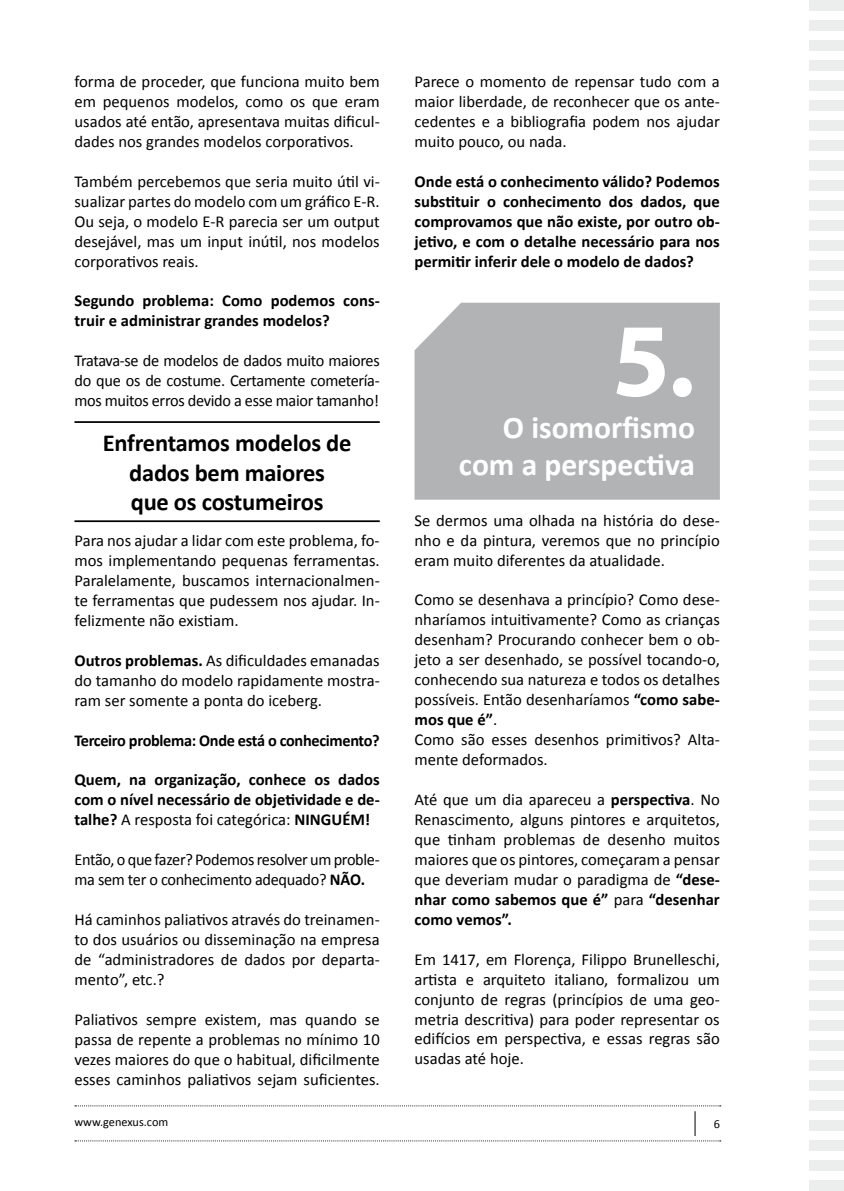
<style>
.page{position:relative;width:844px;height:1191px;background:#fff}
.page>*{position:absolute;margin:0;border:0;box-sizing:border-box;transform-origin:0 0}
.t1{font:700 105px "Myriad Pro";color:#fff}
.t2{font:700 31.5px/37.8px "Calibri";color:#fff;text-align:right}
.t3{font:700 24.5px/29.4px "Calibri";letter-spacing:-.01em;color:#000;text-align:center}
.t4{font:16.62px/19.9px "Calibri";color:#000;text-align:justify}
.t5{font:700 16.62px/19.9px "Calibri";color:#000;text-align:justify}
.t6{font:16.62px/19.9px "Calibri";letter-spacing:-.02em;color:#000}
.t7{font:700 16.62px "Calibri";letter-spacing:-.02em;color:#000}
.t8{font:12.25px "Calibri";color:#000}
.s1{font-weight:700}
.s2{font-weight:400}
</style>
<div class="page">
<svg style="left:75px;top:1105px;width:645px;height:36px"></svg>
<div style="left:809px;top:0;width:34px;height:10px;background:#eceded"></div>
<div style="left:809px;top:20px;width:34px;height:10px;background:#eceded"></div>
<div style="left:809px;top:40px;width:34px;height:10px;background:#eceded"></div>
<div style="left:809px;top:60px;width:34px;height:10px;background:#eceded"></div>
<div style="left:809px;top:80px;width:34px;height:10px;background:#eceded"></div>
<div style="left:809px;top:100px;width:34px;height:10px;background:#eceded"></div>
<div style="left:809px;top:120px;width:34px;height:10px;background:#eceded"></div>
<div style="left:809px;top:140px;width:34px;height:10px;background:#eceded"></div>
<div style="left:809px;top:160px;width:34px;height:10px;background:#eceded"></div>
<div style="left:809px;top:180px;width:34px;height:10px;background:#eceded"></div>
<div style="left:809px;top:200px;width:34px;height:10px;background:#eceded"></div>
<div style="left:809px;top:220px;width:34px;height:10px;background:#eceded"></div>
<div style="left:809px;top:240px;width:34px;height:10px;background:#eceded"></div>
<div style="left:809px;top:260px;width:34px;height:10px;background:#eceded"></div>
<div style="left:809px;top:280px;width:34px;height:10px;background:#eceded"></div>
<div style="left:809px;top:300px;width:34px;height:10px;background:#eceded"></div>
<div style="left:809px;top:320px;width:34px;height:10px;background:#eceded"></div>
<div style="left:809px;top:340px;width:34px;height:10px;background:#eceded"></div>
<div style="left:809px;top:360px;width:34px;height:10px;background:#eceded"></div>
<div style="left:809px;top:380px;width:34px;height:10px;background:#eceded"></div>
<div style="left:809px;top:400px;width:34px;height:10px;background:#eceded"></div>
<div style="left:809px;top:420px;width:34px;height:10px;background:#eceded"></div>
<div style="left:809px;top:440px;width:34px;height:10px;background:#eceded"></div>
<div style="left:809px;top:460px;width:34px;height:10px;background:#eceded"></div>
<div style="left:809px;top:480px;width:34px;height:10px;background:#eceded"></div>
<div style="left:809px;top:500px;width:34px;height:10px;background:#eceded"></div>
<div style="left:809px;top:520px;width:34px;height:10px;background:#eceded"></div>
<div style="left:809px;top:540px;width:34px;height:10px;background:#eceded"></div>
<div style="left:809px;top:560px;width:34px;height:10px;background:#eceded"></div>
<div style="left:809px;top:580px;width:34px;height:10px;background:#eceded"></div>
<div style="left:809px;top:600px;width:34px;height:10px;background:#eceded"></div>
<div style="left:809px;top:620px;width:34px;height:10px;background:#eceded"></div>
<div style="left:809px;top:640px;width:34px;height:10px;background:#eceded"></div>
<div style="left:809px;top:660px;width:34px;height:10px;background:#eceded"></div>
<div style="left:809px;top:680px;width:34px;height:10px;background:#eceded"></div>
<div style="left:809px;top:700px;width:34px;height:10px;background:#eceded"></div>
<div style="left:809px;top:720px;width:34px;height:10px;background:#eceded"></div>
<div style="left:809px;top:740px;width:34px;height:10px;background:#eceded"></div>
<div style="left:809px;top:760px;width:34px;height:10px;background:#eceded"></div>
<div style="left:809px;top:780px;width:34px;height:10px;background:#eceded"></div>
<div style="left:809px;top:800px;width:34px;height:10px;background:#eceded"></div>
<div style="left:809px;top:820px;width:34px;height:10px;background:#eceded"></div>
<div style="left:809px;top:840px;width:34px;height:10px;background:#eceded"></div>
<div style="left:809px;top:860px;width:34px;height:10px;background:#eceded"></div>
<div style="left:809px;top:880px;width:34px;height:10px;background:#eceded"></div>
<div style="left:809px;top:900px;width:34px;height:10px;background:#eceded"></div>
<div style="left:809px;top:920px;width:34px;height:10px;background:#eceded"></div>
<div style="left:809px;top:940px;width:34px;height:10px;background:#eceded"></div>
<div style="left:809px;top:960px;width:34px;height:10px;background:#eceded"></div>
<div style="left:809px;top:980px;width:34px;height:10px;background:#eceded"></div>
<div style="left:809px;top:1000px;width:34px;height:10px;background:#eceded"></div>
<div style="left:809px;top:1020px;width:34px;height:10px;background:#eceded"></div>
<div style="left:809px;top:1040px;width:34px;height:10px;background:#eceded"></div>
<div style="left:809px;top:1060px;width:34px;height:10px;background:#eceded"></div>
<div style="left:809px;top:1080px;width:34px;height:11px;background:#eceded"></div>
<div style="left:809px;top:1101px;width:34px;height:10px;background:#eceded"></div>
<div style="left:809px;top:1121px;width:34px;height:10px;background:#eceded"></div>
<div style="left:809px;top:1141px;width:34px;height:10px;background:#eceded"></div>
<div style="left:809px;top:1161px;width:34px;height:10px;background:#eceded"></div>
<div style="left:809px;top:1181px;width:34px;height:10px;background:#eceded"></div>
<hr style="left:74px;top:421px;width:305px;height:2px;background:#000">
<hr style="left:74px;top:520px;width:305px;height:2px;background:#000">
<div style="left:414px;top:303px;width:305px;height:196px;background:#b1b3b4"></div>
<p class="t4" style="left:74px;top:71px;width:307px">forma de proceder, que funciona muito bem em pequenos modelos, como os que eram usados até então, apresentava muitas dificul&shy;dades nos grandes modelos corporativos.</p>
<p class="t4" style="left:74px;top:170px;width:307px">Também percebemos que seria muito útil vi&shy;sualizar partes do modelo com um gráfico E-R.<br>Ou seja, o modelo E-R parecia ser um output desejável, mas um input inútil, nos modelos corporativos reais.</p>
<p class="t5" style="left:74px;top:290px;width:307px">Segundo problema: Como podemos cons&shy;truir e administrar grandes modelos?</p>
<p class="t4" style="left:74px;top:350px;width:307px">Tratava-se de modelos de dados muito maiores do que os de costume. Certamente cometería&shy;mos muitos erros devido a esse maior tamanho!</p>
<h3 class="t3" style="left:103px;top:427px;width:250px">Enfrentamos modelos de dados bem maiores<br>que os costumeiros</h3>
<p class="t4" style="left:74px;top:529px;width:307px">Para nos ajudar a lidar com este problema, fo&shy;mos implementando pequenas ferramentas.<br>Paralelamente, buscamos internacionalmen&shy;te ferramentas que pudessem nos ajudar. In&shy;felizmente não existiam.</p>
<p class="t4" style="left:74px;top:649px;width:307px"><span class="s1">Outros problemas.</span> As dificuldades emanadas do tamanho do modelo rapidamente mostra&shy;ram ser somente a ponta do iceberg.</p>
<p class="t7" style="left:74px;top:729px;width:307px">Terceiro problema: Onde está o conhecimento?</p>
<p class="t5" style="left:74px;top:769px;width:307px">Quem, na organização, conhece os dados com o nível necessário de objetividade e de&shy;talhe? <span class="s2">A resposta foi categórica:</span> NINGUÉM!</p>
<p class="t6" style="left:74px;top:849px;width:306px">Então, o que fazer? Podemos resolver um proble&shy;ma sem ter o conhecimento adequado? <span class="s1">NÃO.</span></p>
<p class="t4" style="left:74px;top:909px;width:307px">Há caminhos paliativos através do treinamen&shy;to dos usuários ou disseminação na empresa de “administradores de dados por departa&shy;mento”, etc.?</p>
<p class="t4" style="left:74px;top:1008px;width:307px">Paliativos sempre existem, mas quando se passa de repente a problemas no mínimo 10 vezes maiores do que o habitual, dificilmente esses caminhos paliativos sejam suficientes.</p>
<p class="t8" style="left:74px;top:1114px;width:95px">www.genexus.com</p>
<p class="t4" style="left:414px;top:71px;width:307px">Parece o momento de repensar tudo com a maior liberdade, de reconhecer que os ante&shy;cedentes e a bibliografia podem nos ajudar muito pouco, ou nada.</p>
<p class="t5" style="left:414px;top:170px;width:307px">Onde está o conhecimento válido? Podemos substituir o conhecimento dos dados, que comprovamos que não existe, por outro ob&shy;jetivo, e com o detalhe necessário para nos permitir inferir dele o modelo de dados?</p>
<h1 class="t1" style="left:612px;top:292px;width:84px">5.</h1>
<h2 class="t2" style="left:459px;top:407px;width:237px">O isomorfismo com a perspectiva</h2>
<p class="t4" style="left:414px;top:509px;width:307px">Se dermos uma olhada na história do dese&shy;nho e da pintura, veremos que no princípio eram muito diferentes da atualidade.</p>
<p class="t4" style="left:414px;top:589px;width:307px;text-align:left">Como se desenhava a princípio? Como dese&shy;nharíamos intuitivamente? Como as crianças desenham? Procurando conhecer bem o ob&shy;jeto a ser desenhado, se possível tocando-o, conhecendo sua natureza e todos os detalhes possíveis. Então desenharíamos <span class="s1">“como sabe&shy;mos que é”</span>.<br>Como são esses desenhos primitivos? Alta&shy;mente deformados.</p>
<p class="t4" style="left:414px;top:788px;width:307px">Até que um dia apareceu a <span class="s1">perspectiva</span>. No Renascimento, alguns pintores e arquitetos, que tinham problemas de desenho muitos maiores que os pintores, começaram a pensar que deveriam mudar o paradigma de <span class="s1">“dese&shy;nhar como sabemos que é”</span> para <span class="s1">“desenhar como vemos”.</span></p>
<p class="t4" style="left:414px;top:948px;width:307px">Em 1417, em Florença, Filippo Brunelleschi, artista e arquiteto italiano, formalizou um conjunto de regras (princípios de uma geo&shy;metria descritiva) para poder representar os edifícios em perspectiva, e essas regras são usadas até hoje.</p>
<p class="t8" style="left:713px;top:1116px;width:8px">6</p>
</div>
